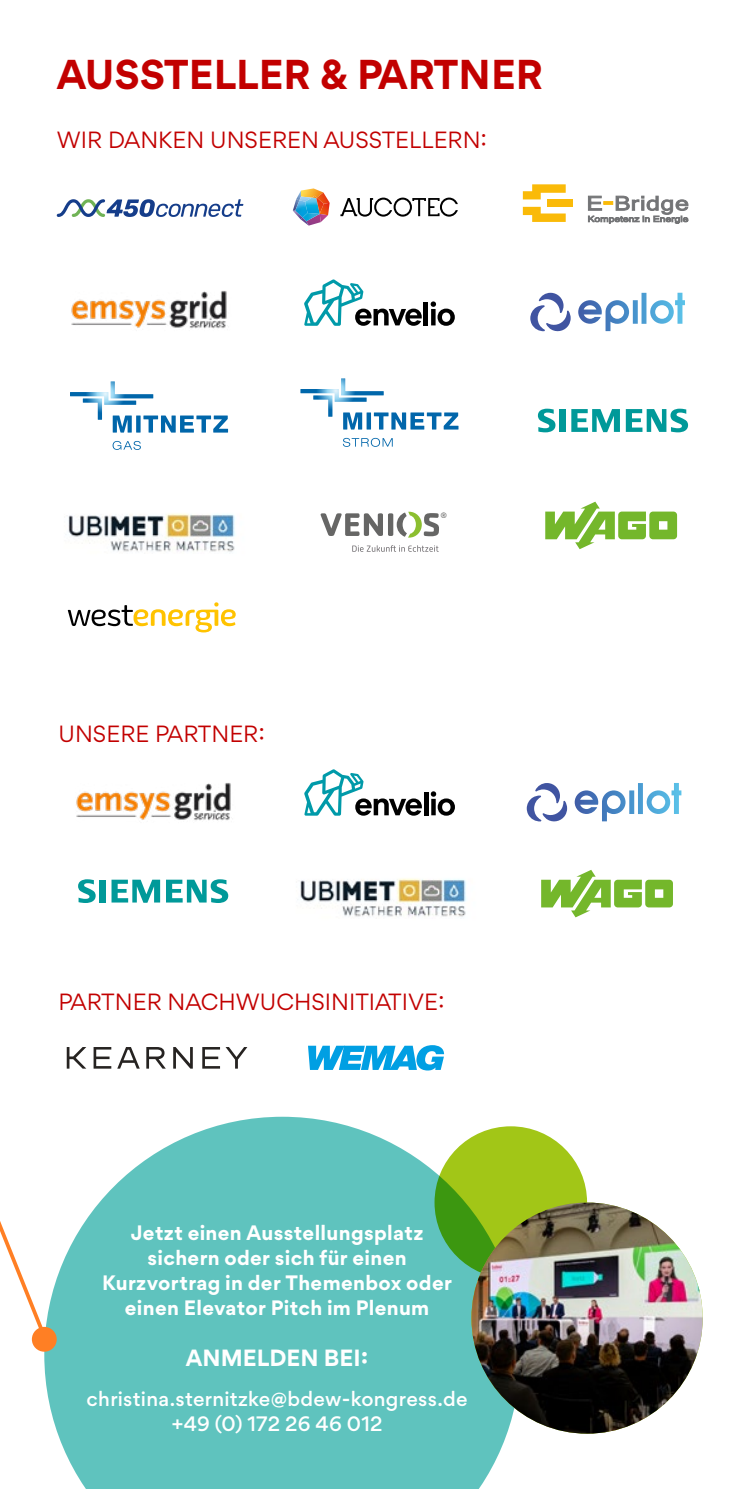
<style>
.page{position:relative;width:745px;height:1489px;background:#fff}
.page>*{position:absolute;margin:0;border:0;box-sizing:border-box;transform-origin:0 0}
.t1{font:700 40px "Gordita";color:#c20000}
.t2{font:22.5px "Gordita";color:#c20000}
.t3{font:700 22.5px "Gordita";color:#fff}
.t4{font:700 20px/25px "Gordita";letter-spacing:.015em;color:#fff;text-align:center}
.t5{font:500 20px/25px "Gordita";letter-spacing:.015em;color:#fff;text-align:center}
.t6{font:500 7.75px "DIN";color:#666665}
</style>
<div class="page">
<svg style="left:526px;top:783px;width:155px;height:39px"></svg>
<svg style="left:530px;top:293px;width:154px;height:39px"></svg>
<svg style="left:44px;top:1116px;width:476px;height:372px;fill:#5fc3be"></svg>
<svg style="left:434px;top:1126px;width:152px;height:152px;fill:#a2c617"></svg>
<svg style="left:352px;top:545px;width:86px;height:7px"></svg>
<svg style="left:320px;top:511px;width:118px;height:26px"></svg>
<svg style="left:68px;top:602px;width:167px;height:30px"></svg>
<svg style="left:0;top:1116px;width:50px;height:227px"></svg>
<svg style="left:57px;top:199px;width:186px;height:18px"></svg>
<svg style="left:340px;top:197px;width:117px;height:20px"></svg>
<svg style="left:292px;top:188px;width:37px;height:38px"></svg>
<div style="left:547px;top:199px;width:25px;height:8px;background:#faba08"></div>
<svg style="left:522px;top:184px;width:43px;height:15px"></svg>
<svg style="left:522px;top:207px;width:43px;height:15px"></svg>
<svg style="left:587px;top:196px;width:100px;height:28px"></svg>
<div style="left:423px;top:302px;width:5px;height:23px;background:#000"></div>
<svg style="left:430px;top:301px;width:24px;height:25px"></svg>
<svg style="left:431px;top:309px;width:4px;height:16px"></svg>
<svg style="left:304px;top:279px;width:117px;height:47px"></svg>
<div style="left:423px;top:791px;width:5px;height:24px;background:#000"></div>
<svg style="left:430px;top:791px;width:24px;height:24px"></svg>
<svg style="left:431px;top:798px;width:4px;height:17px"></svg>
<svg style="left:304px;top:769px;width:117px;height:46px"></svg>
<img style="left:68px;top:513px;width:168px;height:39px">
<img style="left:297px;top:878px;width:170px;height:39px">
<svg style="left:300px;top:378px;width:158px;height:51px"></svg>
<svg style="left:342px;top:438px;width:50px;height:9px"></svg>
<svg style="left:70px;top:381px;width:158px;height:51px"></svg>
<svg style="left:112px;top:441px;width:29px;height:9px"></svg>
<svg style="left:537px;top:408px;width:28px;height:24px"></svg>
<svg style="left:571px;top:409px;width:48px;height:23px"></svg>
<svg style="left:625px;top:408px;width:62px;height:24px"></svg>
<svg style="left:78px;top:879px;width:82px;height:24px"></svg>
<svg style="left:166px;top:879px;width:62px;height:24px"></svg>
<svg style="left:545px;top:501px;width:131px;height:48px"></svg>
<svg style="left:541px;top:870px;width:131px;height:47px"></svg>
<img style="left:471px;top:1202px;width:231px;height:231px;border-radius:116px">
<img style="left:71px;top:291px;width:156px;height:38px">
<img style="left:76px;top:783px;width:155px;height:38px">
<svg style="left:308px;top:1045px;width:136px;height:25px"></svg>
<svg style="left:117px;top:1047px;width:23px;height:21px"></svg>
<svg style="left:93px;top:1047px;width:18px;height:21px"></svg>
<svg style="left:202px;top:1047px;width:45px;height:21px"></svg>
<svg style="left:173px;top:1047px;width:20px;height:21px"></svg>
<svg style="left:67px;top:1047px;width:19px;height:21px"></svg>
<svg style="left:146px;top:1047px;width:20px;height:21px"></svg>
<div style="left:33px;top:1327px;width:22px;height:23px;background:#ff7f24;border-radius:50%"></div>
<div style="left:32px;top:1326px;width:25px;height:25px;border:2px solid #ff7f24;border-radius:50%"></div>
<h1 class="t1" style="left:57px;top:45px;width:487px">AUSSTELLER &amp; PARTNER</h1>
<p class="t2" style="left:57px;top:124px;width:431px">WIR DANKEN UNSEREN AUSSTELLERN:</p>
<p class="t2" style="left:58px;top:718px;width:208px">UNSERE PARTNER:</p>
<p class="t6" style="left:440px;top:510px;width:8px">®</p>
<p class="t2" style="left:58px;top:986px;width:387px">PARTNER NACHWUCHSINITIATIVE:</p>
<p class="t4" style="left:102px;top:1219px;width:351px">Jetzt einen Ausstellungsplatz sichern oder sich für einen<br>Kurzvortrag in der Themenbox oder einen Elevator Pitch im Plenum</p>
<p class="t3" style="left:186px;top:1341px;width:184px">ANMELDEN BEI:</p>
<p class="t5" style="left:86px;top:1385px;width:382px">christina.sternitzke@bdew-kongress.de +49 (0) 172 26 46 012</p>
</div>
